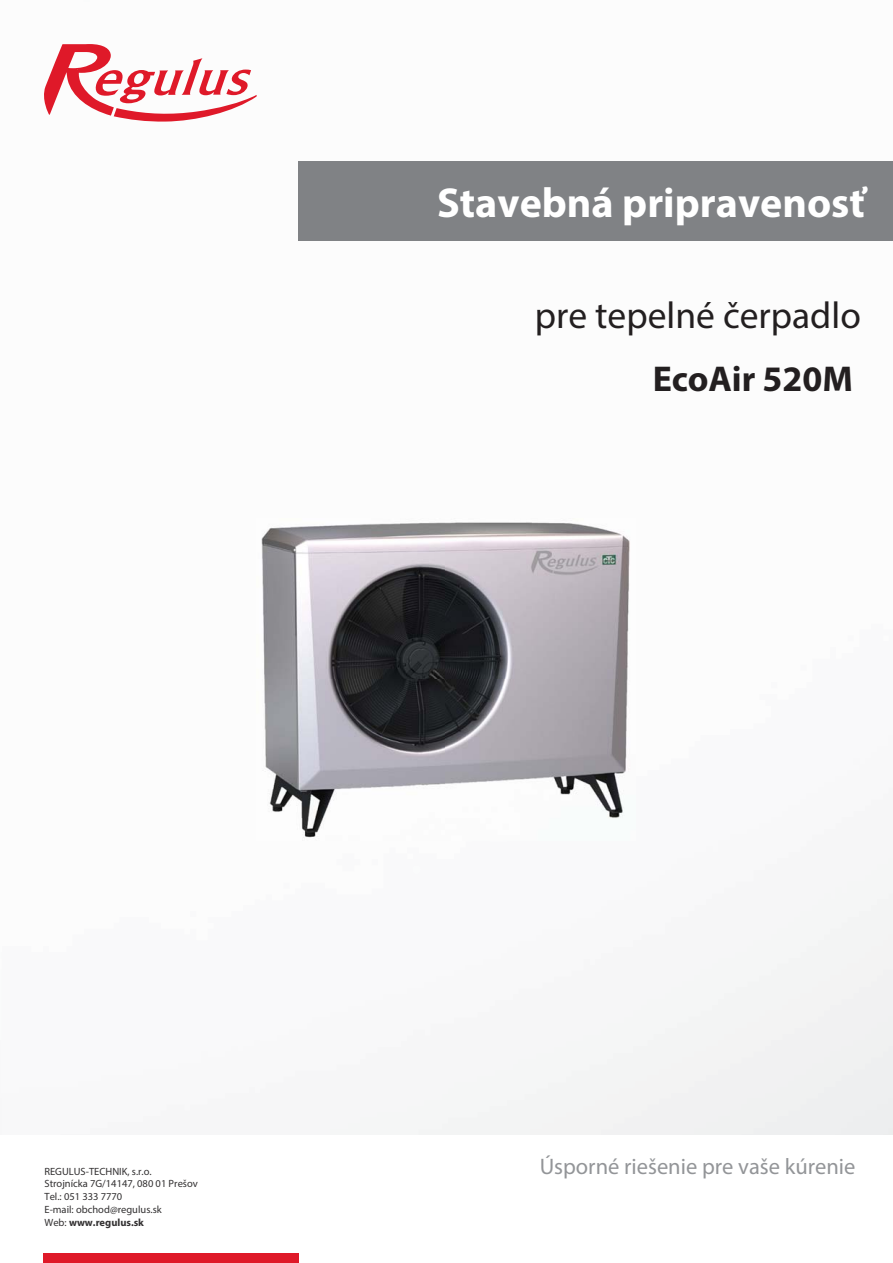
<style>
.page{position:relative;width:893px;height:1263px;background:#fff}
.page>*{position:absolute;margin:0;border:0;box-sizing:border-box;transform-origin:0 0}
.t1{font:700 42px "Myriad Pro";color:#fff}
.t2{font:37.5px "Myriad Pro";color:#231f20}
.t3{font:700 36px "Myriad Pro";color:#231f20}
.t4{font:22.5px "Myriad Pro";color:#939598}
.t5{font:10.5px/12.6px "Myriad Pro";color:#323031}
.s1{font-weight:700}
</style>
<div class="page">
<svg style="left:44px;top:44px;width:213px;height:78px"></svg>
<div style="left:43px;top:1253px;width:255px;height:10px;background:#df1929"></div>
<div style="left:298px;top:162px;width:595px;height:79px;background:#808285"></div>
<img style="left:261px;top:522px;width:374px;height:319px">
<h1 class="t1" style="left:437px;top:187px;width:429px">Stavebná pripravenosť</h1>
<h2 class="t2" style="left:535px;top:301px;width:328px">pre tepelné čerpadlo</h2>
<h3 class="t3" style="left:653px;top:365px;width:202px">EcoAir 520M</h3>
<p class="t5" style="left:45px;top:1166px;width:155px">REGULUS-TECHNIK, s.r.o.<br>Strojnícka 7G/14147, 080 01 Prešov<br>Tel.: 051 333 7770<br>E-mail: obchod@regulus.sk<br>Web: <span class="s1">www.regulus.sk</span></p>
<h3 class="t4" style="left:540px;top:1158px;width:317px">Úsporné riešenie pre vaše kúrenie</h3>
</div>
